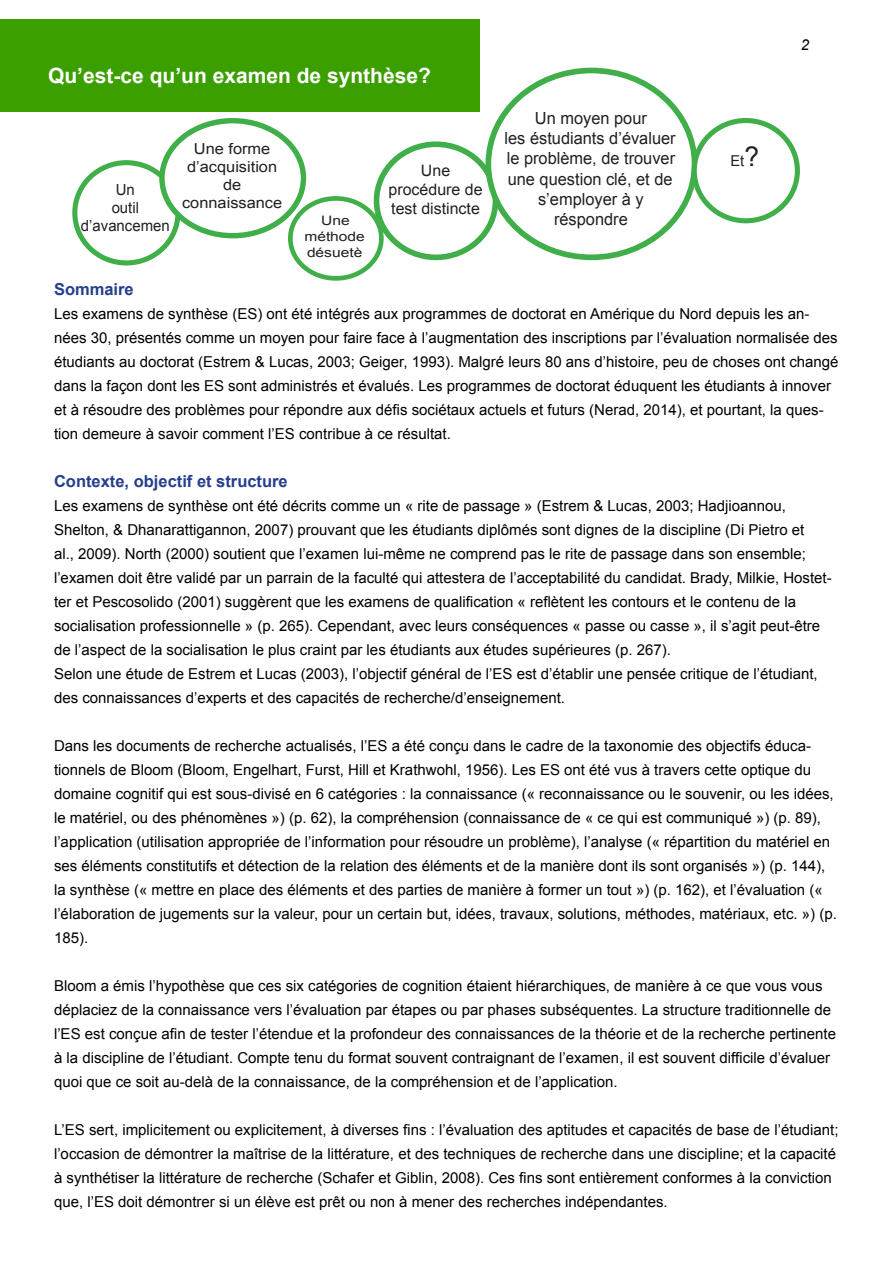
<style>
.page{position:relative;width:893px;height:1263px;background:#fff}
.page>*{position:absolute;margin:0;border:0;box-sizing:border-box;transform-origin:0 0}
.t1{font:700 21px "Arial";color:#fff}
.t2{font:16.65px/20px "Arial";color:#231f20;text-align:center}
.t3{font:700 16.5px "Arial";color:#253f8e}
.t4{font:15.75px/18.9px "Arial";color:#231f20;text-align:center}
.t5{font:15.3px/18.3px "Arial";color:#231f20;text-align:center}
.t6{font:15.15px/18.1px "Arial";color:#231f20;text-align:center;scale:1.08 1}
.t7{font:15px/24px "Arial";color:#000}
.t8{font:15px "Arial";color:#231f20}
.t9{font:italic 15px "Arial";color:#000}
.t10{font:13.05px/15.6px "Arial";color:#231f20;text-align:center;scale:1.19 1}
.s1{font-size:27px}
</style>
<div class="page">
<div style="left:374px;top:141px;width:124px;height:119px;border:6px solid #40ae49;border-radius:50%"></div>
<div style="left:72px;top:160px;width:109px;height:105px;border:5px solid #40ae49;border-radius:50%"></div>
<div style="left:288px;top:196px;width:96px;height:85px;border:5px solid #40ae49;border-radius:50%"></div>
<div style="left:162px;top:121px;width:141px;height:115px;background:#fff;border-radius:50%"></div>
<div style="left:159px;top:118px;width:147px;height:120px;border:5px solid #40ae49;border-radius:50%"></div>
<div style="left:488px;top:70px;width:206px;height:187px;background:#fff;border-radius:50%"></div>
<div style="left:485px;top:68px;width:212px;height:192px;border:6px solid #40ae49;border-radius:50%"></div>
<div style="left:692px;top:118px;width:108px;height:105px;border:5px solid #40ae49;border-radius:50%"></div>
<div style="left:0;top:20px;width:479px;height:92px;background:#3b9f00"></div>
<h1 class="t1" style="left:48px;top:62px;width:384px">Qu’est-ce qu’un examen de synthèse?</h1>
<p class="t5" style="left:81px;top:180px;width:90px">Un<br>outil d’avancemen</p>
<p class="t6" style="left:182px;top:140px;width:94px">Une forme d’acquisition de connaissance</p>
<p class="t10" style="left:304px;top:213px;width:52px">Une méthode désuetè</p>
<p class="t4" style="left:389px;top:162px;width:96px">Une procédure de test distincte</p>
<p class="t2" style="left:505px;top:109px;width:173px">Un moyen pour<br>les éstudiants d’évaluer le problème, de trouver une question clé, et de s’employer à y réspondre</p>
<p class="t8" style="left:730px;top:151px;width:30px">Et<span class="s1">?</span></p>
<p class="t9" style="left:801px;top:35px;width:10px">2</p>
<p class="t3" style="left:54px;top:278px;width:81px">Sommaire</p>
<p class="t7" style="left:54px;top:302px;width:786px">Les examens de synthèse (ES) ont été intégrés aux programmes de doctorat en Amérique du Nord depuis les an&shy;nées 30, présentés comme un moyen pour faire face à l’augmentation des inscriptions par l’évaluation normalisée des étudiants au doctorat (Estrem &amp; Lucas, 2003; Geiger, 1993). Malgré leurs 80 ans d’histoire, peu de choses ont changé dans la façon dont les ES sont administrés et évalués. Les programmes de doctorat éduquent les étudiants à innover et à résoudre des problèmes pour répondre aux défis sociétaux actuels et futurs (Nerad, 2014), et pourtant, la ques&shy;tion demeure à savoir comment l’ES contribue à ce résultat.</p>
<p class="t3" style="left:54px;top:470px;width:235px">Contexte, objectif et structure</p>
<p class="t7" style="left:54px;top:494px;width:779px">Les examens de synthèse ont été décrits comme un « rite de passage » (Estrem &amp; Lucas, 2003; Hadjioannou, Shelton, &amp; Dhanarattigannon, 2007) prouvant que les étudiants diplômés sont dignes de la discipline (Di Pietro et<br>al., 2009). North (2000) soutient que l’examen lui-même ne comprend pas le rite de passage dans son ensemble; l’examen doit être validé par un parrain de la faculté qui attestera de l’acceptabilité du candidat. Brady, Milkie, Hostet&shy;ter et Pescosolido (2001) suggèrent que les examens de qualification « reflètent les contours et le contenu de la socialisation professionnelle » (p. 265). Cependant, avec leurs conséquences « passe ou casse », il s’agit peut-être de l’aspect de la socialisation le plus craint par les étudiants aux études supérieures (p. 267).<br>Selon une étude de Estrem et Lucas (2003), l’objectif général de l’ES est d’établir une pensée critique de l’étudiant, des connaissances d’experts et des capacités de recherche/d’enseignement.</p>
<p class="t7" style="left:54px;top:734px;width:784px">Dans les documents de recherche actualisés, l’ES a été conçu dans le cadre de la taxonomie des objectifs éduca&shy;tionnels de Bloom (Bloom, Engelhart, Furst, Hill et Krathwohl, 1956). Les ES ont été vus à travers cette optique du domaine cognitif qui est sous-divisé en 6 catégories : la connaissance (« reconnaissance ou le souvenir, ou les idées, le matériel, ou des phénomènes ») (p. 62), la compréhension (connaissance de « ce qui est communiqué ») (p. 89), l’application (utilisation appropriée de l’information pour résoudre un problème), l’analyse (« répartition du matériel en ses éléments constitutifs et détection de la relation des éléments et de la manière dont ils sont organisés ») (p. 144), la synthèse (« mettre en place des éléments et des parties de manière à former un tout ») (p. 162), et l’évaluation (« l’élaboration de jugements sur la valeur, pour un certain but, idées, travaux, solutions, méthodes, matériaux, etc. ») (p.<br>185).</p>
<p class="t7" style="left:54px;top:974px;width:784px">Bloom a émis l’hypothèse que ces six catégories de cognition étaient hiérarchiques, de manière à ce que vous vous déplaciez de la connaissance vers l’évaluation par étapes ou par phases subséquentes. La structure traditionnelle de l’ES est conçue afin de tester l’étendue et la profondeur des connaissances de la théorie et de la recherche pertinente à la discipline de l’étudiant. Compte tenu du format souvent contraignant de l’examen, il est souvent difficile d’évaluer quoi que ce soit au-delà de la connaissance, de la compréhension et de l’application.</p>
<p class="t7" style="left:54px;top:1118px;width:786px">L’ES sert, implicitement ou explicitement, à diverses fins : l’évaluation des aptitudes et capacités de base de l’étudiant; l’occasion de démontrer la maîtrise de la littérature, et des techniques de recherche dans une discipline; et la capacité à synthétiser la littérature de recherche (Schafer et Giblin, 2008). Ces fins sont entièrement conformes à la conviction que, l’ES doit démontrer si un élève est prêt ou non à mener des recherches indépendantes.</p>
</div>
